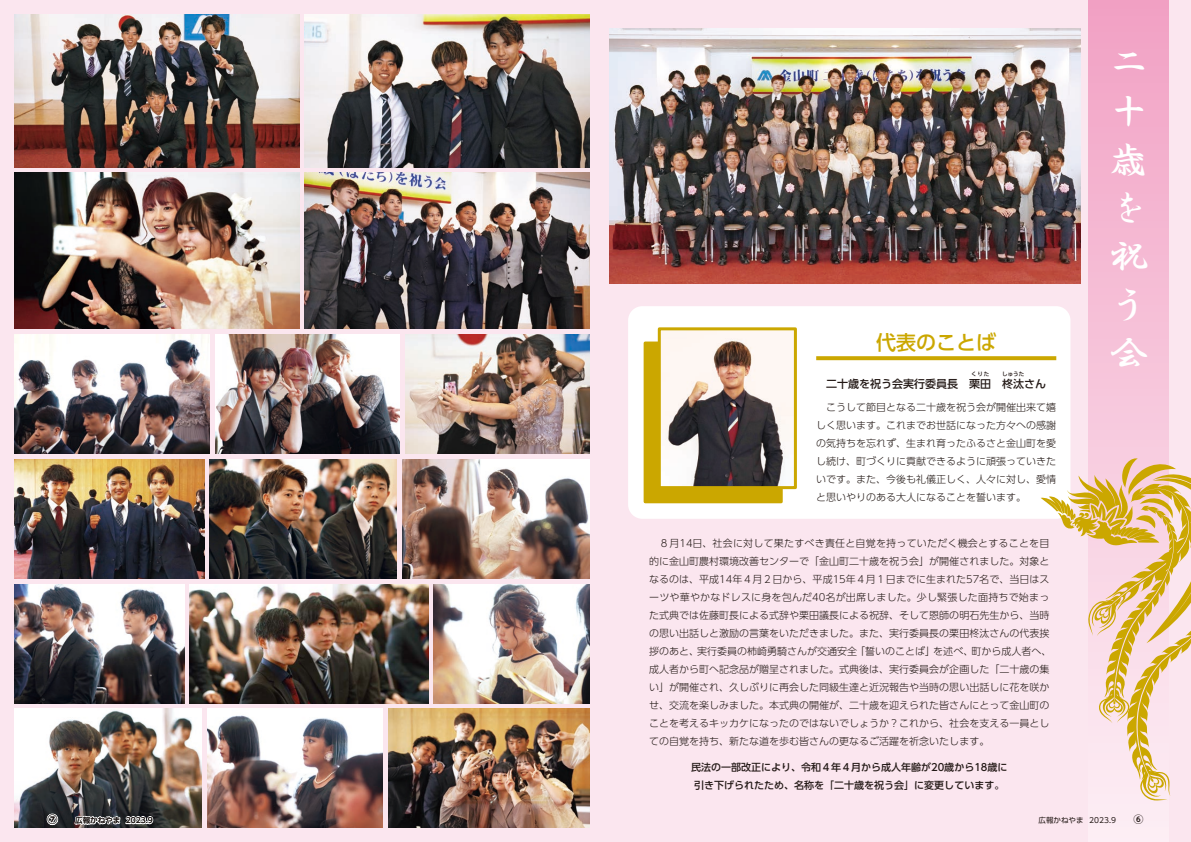
<style>
.page{position:relative;width:1191px;height:842px;background:#fbe6ef}
.page>*{position:absolute;margin:0;border:0;box-sizing:border-box;transform-origin:0 0}
.t1{font:40px/48.5px "HGP Gyoshotai";color:#fff}
.t2{font:500 20px "UD Shin Go Pr 6 N";color:#cba700}
.t3{font:500 11px "UD Shin Go Pr 6 N";color:#231916}
.t4{font:300 10px/18px "UD Shin Go Pr 6 N";color:#231916;text-align:justify}
.t5{font:500 10px/18px "UD Shin Go Pr 6 N";color:#231916;text-align:center}
.t6{font:700 10px "UD Shin Go Pr 6 N De";color:#231916}
.t7{font:700 10px "UD Shin Go Pr 6 N De";color:#000}
.t8{font:7.5px "UD Shin Go Pr 6 N";color:#231916}
.t9{font:7.5px "UD Shin Go Pr 6 N";color:#000}
.t10{font:500 5.5px "UD Shin Go Pr 6 N";color:#231916}
</style>
<div class="page">
<div style="left:628px;top:306px;width:442px;height:213px;background:#fff;border-radius:14px"></div>
<svg style="left:1089px;top:0;width:79px;height:458px;background:#f4b6d1"></svg>
<div style="left:643px;top:341px;width:139px;height:162px;background:#cba700;border:3px solid #cba700"></div>
<img style="left:662px;top:331px;width:131px;height:154px">
<div style="left:658px;top:327px;width:139px;height:162px;border:3px solid #cba700"></div>
<svg style="left:816px;top:356px;width:240px;height:4px"></svg>
<svg style="left:1040px;top:458px;width:151px;height:343px"></svg>
<img style="left:305px;top:14px;width:285px;height:153px">
<img style="left:305px;top:173px;width:285px;height:156px">
<img style="left:14px;top:14px;width:285px;height:153px">
<img style="left:14px;top:173px;width:285px;height:156px">
<img style="left:405px;top:334px;width:185px;height:120px">
<img style="left:403px;top:459px;width:187px;height:119px">
<img style="left:434px;top:584px;width:156px;height:119px">
<img style="left:215px;top:334px;width:185px;height:120px">
<img style="left:210px;top:459px;width:187px;height:119px">
<img style="left:190px;top:584px;width:238px;height:119px">
<img style="left:14px;top:334px;width:196px;height:120px">
<img style="left:14px;top:459px;width:190px;height:119px">
<img style="left:14px;top:584px;width:170px;height:119px">
<img style="left:609px;top:28px;width:471px;height:255px">
<img style="left:388px;top:709px;width:202px;height:119px">
<img style="left:14px;top:709px;width:187px;height:119px">
<img style="left:207px;top:709px;width:176px;height:119px">
<svg style="left:73px;top:811px;width:81px;height:16px"></svg>
<svg style="left:46px;top:813px;width:13px;height:13px"></svg>
<p class="t7" style="left:47px;top:811px;width:11px">⑦</p>
<p class="t9" style="left:75px;top:814px;width:79px">広報かねやま 2023.9</p>
<h2 class="t2" style="left:876px;top:326px;width:121px">代表のことば</h2>
<p class="t3" style="left:826px;top:375px;width:222px">二十歳を祝う会実行委員長　栗田　柊汰さん</p>
<p class="t10" style="left:971px;top:370px;width:20px">くりた</p>
<p class="t10" style="left:1002px;top:370px;width:23px">しゅうた</p>
<p class="t4" style="left:816px;top:397px;width:241px">　こうして節目となる二十歳を祝う会が開催出来て嬉しく思います。これまでお世話になった方々への感謝の気持ちを忘れず、生まれ育ったふるさと金山町を愛し続け、町づくりに貢献できるように頑張っていきたいです。また、今後も礼儀正しく、人々に対し、愛情と思いやりのある大人になることを誓います。</p>
<p class="t4" style="left:649px;top:534px;width:403px;text-align:left">　８月14日、社会に対して果たすべき責任と自覚を持っていただく機会とすることを目的に金山町農村環境改善センターで「金山町二十歳を祝う会」が開催されました。対象となるのは、平成14年４月２日から、平成15年４月１日までに生まれた57名で、当日はスーツや華やかなドレスに身を包んだ40名が出席しました。少し緊張した面持ちで始まった式典では佐藤町長による式辞や栗田議長による祝辞、そして恩師の明石先生から、当時の思い出話しと激励の言葉をいただきました。また、実行委員長の栗田柊汰さんの代表挨拶のあと、実行委員の柿崎勇騎さんが交通安全「誓いのことば」を述べ、町から成人者へ、成人者から町へ記念品が贈呈されました。式典後は、実行委員会が企画した「二十歳の集い」が開催され、久しぶりに再会した同級生達と近況報告や当時の思い出話しに花を咲かせ、交流を楽しみました。本式典の開催が、二十歳を迎えられた皆さんにとって金山町のことを考えるキッカケになったのではないでしょうか？これから、社会を支える一員としての自覚を持ち、新たな道を歩む皆さんの更なるご活躍を祈念いたします。</p>
<p class="t5" style="left:691px;top:758px;width:318px">民法の一部改正により、令和４年４月から成人年齢が20歳から18歳に引き下げられたため、名称を「二十歳を祝う会」に変更しています。</p>
<h1 class="t1" style="left:1108px;top:37px;width:41px">二十歳を祝う会</h1>
<p class="t8" style="left:1038px;top:814px;width:79px">広報かねやま 2023.9</p>
<p class="t6" style="left:1133px;top:811px;width:11px">⑥</p>
</div>
